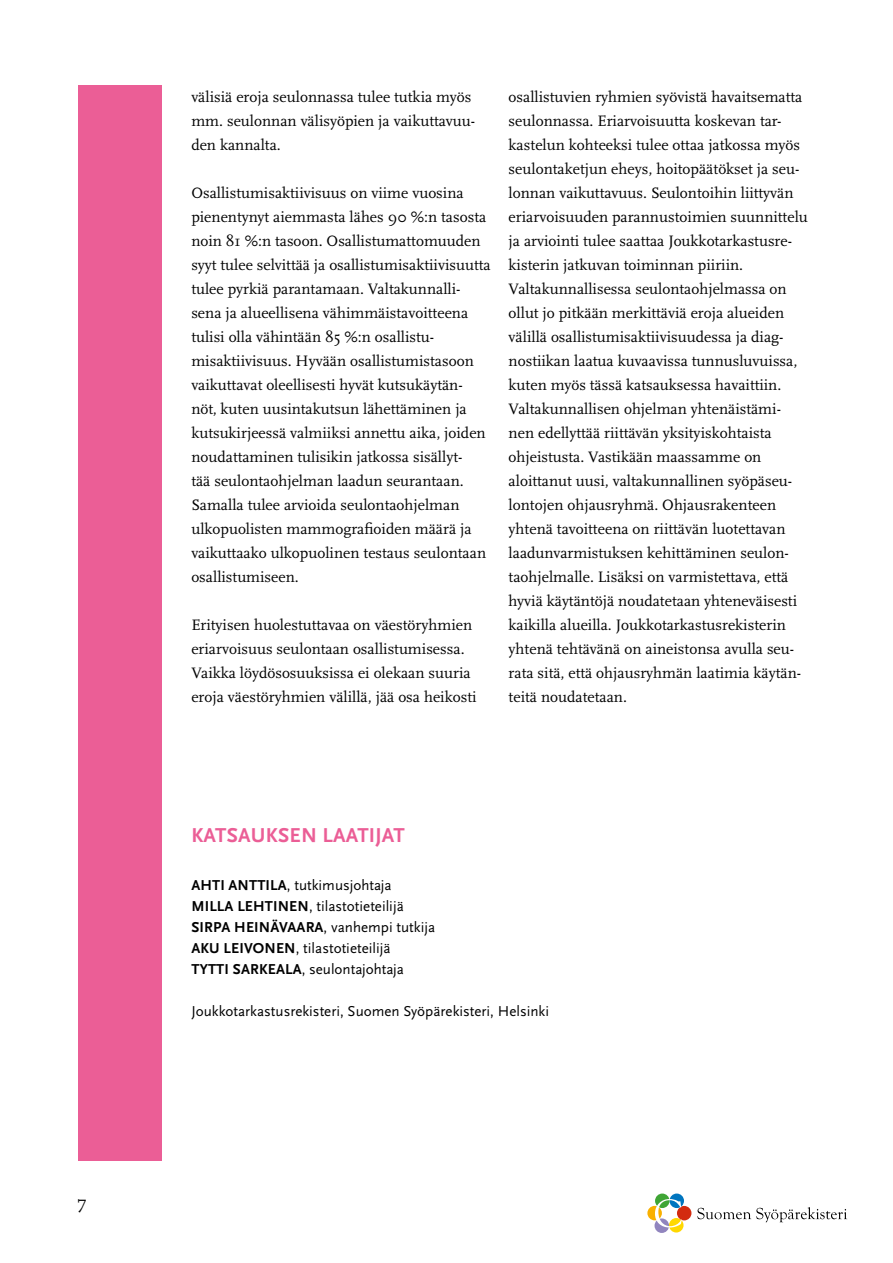
<style>
.page{position:relative;width:893px;height:1263px;background:#fff}
.page>*{position:absolute;margin:0;border:0;box-sizing:border-box;transform-origin:0 0}
.t1{font:700 21px "Scala Sans OT";letter-spacing:.01em;color:#eb5e96}
.t2{font:18px "Scala OT";color:#000}
.t3{font:15.75px/24px "Scala OT";color:#000}
.t4{font:15px/21px "Scala Sans OT";color:#000}
.s1{font-weight:700}
</style>
<div class="page">
<div style="left:78px;top:85px;width:84px;height:1076px;background:#eb5e96"></div>
<div style="left:669px;top:1218px;width:14px;height:14px;background:#ffd800;border-radius:50%"></div>
<div style="left:677px;top:1206px;width:14px;height:14px;background:#d32b0f;border-radius:50%"></div>
<svg style="left:669px;top:1193px;width:15px;height:15px"></svg>
<div style="left:655px;top:1193px;width:14px;height:15px;background:#3fa535;border-radius:50%"></div>
<div style="left:647px;top:1206px;width:15px;height:14px;background:#f9b000;border-radius:50%"></div>
<div style="left:654px;top:1218px;width:15px;height:15px;background:#9185be;border-radius:50%"></div>
<svg style="left:655px;top:1199px;width:27px;height:28px"></svg>
<svg style="left:697px;top:1207px;width:150px;height:15px"></svg>
<p class="t2" style="left:78px;top:1192px;width:10px">7</p>
<p class="t3" style="left:191px;top:85px;width:285px">välisiä eroja seulonnassa tulee tutkia myös mm. seulonnan välisyöpien ja vaikuttavuu&shy;den kannalta.</p>
<p class="t3" style="left:191px;top:181px;width:301px">Osallistumisaktiivisuus on viime vuosina pienentynyt aiemmasta lähes 90 %:n tasosta noin 81 %:n tasoon. Osallistumattomuuden syyt tulee selvittää ja osallistumisaktiivisuutta tulee pyrkiä parantamaan. Valtakunnalli&shy;sena ja alueellisena vähimmäistavoitteena tulisi olla vähintään 85 %:n osallistu&shy;misaktiivisuus. Hyvään osallistumistasoon vaikuttavat oleellisesti hyvät kutsukäytän&shy;nöt, kuten uusintakutsun lähettäminen ja kutsukirjeessä valmiiksi annettu aika, joiden noudattaminen tulisikin jatkossa sisällyt-<br>tää seulontaohjelman laadun seurantaan.<br>Samalla tulee arvioida seulontaohjelman ulkopuolisten mammografioiden määrä ja vaikuttaako ulkopuolinen testaus seulontaan osallistumiseen.</p>
<p class="t3" style="left:191px;top:613px;width:287px">Erityisen huolestuttavaa on väestöryhmien eriarvoisuus seulontaan osallistumisessa.<br>Vaikka löydösosuuksissa ei olekaan suuria eroja väestöryhmien välillä, jää osa heikosti</p>
<p class="t3" style="left:509px;top:85px;width:301px">osallistuvien ryhmien syövistä havaitsematta seulonnassa. Eriarvoisuutta koskevan tar&shy;kastelun kohteeksi tulee ottaa jatkossa myös seulontaketjun eheys, hoitopäätökset ja seu&shy;lonnan vaikuttavuus. Seulontoihin liittyvän eriarvoisuuden parannustoimien suunnittelu ja arviointi tulee saattaa Joukkotarkastusre&shy;kisterin jatkuvan toiminnan piiriin.<br>Valtakunnallisessa seulontaohjelmassa on ollut jo pitkään merkittäviä eroja alueiden välillä osallistumisaktiivisuudessa ja diag&shy;nostiikan laatua kuvaavissa tunnusluvuissa, kuten myös tässä katsauksessa havaittiin.<br>Valtakunnallisen ohjelman yhtenäistämi&shy;nen edellyttää riittävän yksityiskohtaista ohjeistusta. Vastikään maassamme on aloittanut uusi, valtakunnallinen syöpäseu&shy;lontojen ohjausryhmä. Ohjausrakenteen yhtenä tavoitteena on riittävän luotettavan laadunvarmistuksen kehittäminen seulon&shy;taohjelmalle. Lisäksi on varmistettava, että hyviä käytäntöjä noudatetaan yhteneväisesti kaikilla alueilla. Joukkotarkastusrekisterin yhtenä tehtävänä on aineistonsa avulla seu&shy;rata sitä, että ohjausryhmän laatimia käytän&shy;teitä noudatetaan.</p>
<h1 class="t1" style="left:191px;top:823px;width:215px">KATSAUKSEN LAATIJAT</h1>
<p class="t4" style="left:191px;top:875px;width:245px"><span class="s1">AHTI ANTTILA</span>, tutkimusjohtaja <span class="s1">MILLA LEHTINEN</span>, tilastotieteilijä <span class="s1">SIRPA HEINÄVAARA</span>, vanhempi tutkija <span class="s1">AKU LEIVONEN</span>, tilastotieteilijä<br><span class="s1">TYTTI SARKEALA</span>, seulontajohtaja</p>
<p class="t4" style="left:191px;top:1001px;width:359px">Joukkotarkastusrekisteri, Suomen Syöpärekisteri, Helsinki</p>
</div>
